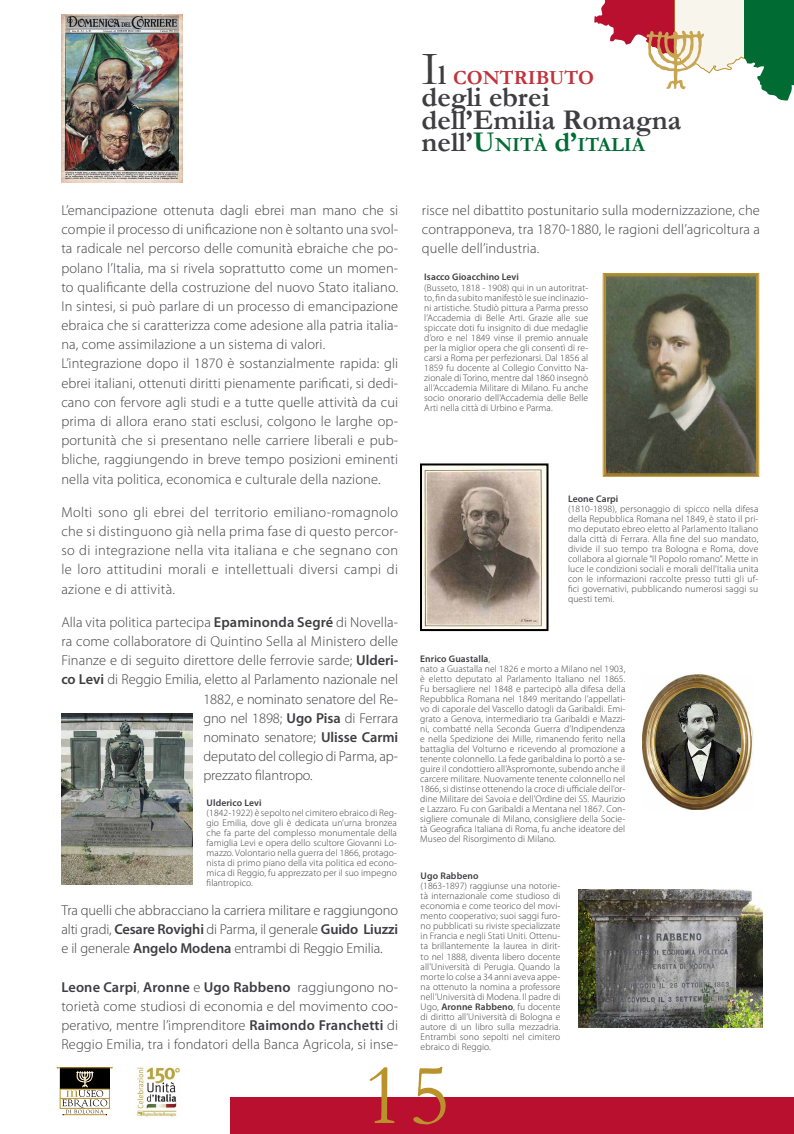
<style>
.page{position:relative;width:794px;height:1134px;background:#fff}
.page>*{position:absolute;margin:0;border:0;box-sizing:border-box;transform-origin:0 0}
.t1{font:700 28.8px/22.4px "Garamond";color:#3e3d40}
.t2{font:700 20.16px "Garamond";color:#006c34}
.t3{font:700 20.16px "Garamond";color:#c0333b}
.t4{font:300 14.4px/19.2px "Myriad Pro";letter-spacing:.01em;color:#3e3d40;text-align:justify}
.t5{font:300 9.6px/10px "Myriad Pro";letter-spacing:.01em;color:#3e3d40;text-align:justify}
.t6{font:600 9.6px "Myriad Pro";letter-spacing:.01em;color:#3e3d40}
.s1{font-weight:600}
.s2{font-weight:400;font-size:48px;color:#3e3d40}
.s3{font-size:28.8px;color:#3e3d40}
.s4{font-size:28.8px}
</style>
<div class="page">
<svg style="left:594px;top:0;width:200px;height:101px"></svg>
<div style="left:230px;top:1097px;width:564px;height:37px;background:#ba1030"></div>
<img style="left:137px;top:1067px;width:43px;height:50px">
<svg style="left:57px;top:1067px;width:56px;height:48px"></svg>
<svg style="left:370px;top:1067px;width:75px;height:57px"></svg>
<img style="left:61px;top:14px;width:122px;height:168px">
<img style="left:578px;top:889px;width:184px;height:138px">
<svg style="left:603px;top:273px;width:156px;height:204px;background:#626350"></svg>
<div style="left:604px;top:274px;width:154px;height:201px;border:1px solid #ba922b"></div>
<div style="left:605px;top:276px;width:151px;height:198px;border:1px solid #ba922b"></div>
<img style="left:642px;top:674px;width:111px;height:136px">
<img style="left:655px;top:687px;width:86px;height:110px">
<img style="left:423px;top:466px;width:122px;height:162px">
<div style="left:420px;top:463px;width:128px;height:168px;border:2px solid #000"></div>
<img style="left:61px;top:713px;width:131px;height:172px">
<p class="t4" style="left:61px;top:200px;width:338px;text-align:left">L’emancipazione ottenuta dagli ebrei man mano che si compie il processo di unificazione non è soltanto una svol&shy;ta radicale nel percorso delle comunità ebraiche che po&shy;polano l’Italia, ma si rivela soprattutto come un momen&shy;to qualificante della costruzione del nuovo Stato italiano.<br>In sintesi, si può parlare di un processo di emancipazione ebraica che si caratterizza come adesione alla patria italia&shy;na, come assimilazione a un sistema di valori.<br>L’integrazione dopo il 1870 è sostanzialmente rapida: gli ebrei italiani, ottenuti diritti pienamente parificati, si dedi&shy;cano con fervore agli studi e a tutte quelle attività da cui prima di allora erano stati esclusi, colgono le larghe op&shy;portunità che si presentano nelle carriere liberali e pub&shy;bliche, raggiungendo in breve tempo posizioni eminenti nella vita politica, economica e culturale della nazione.</p>
<p class="t4" style="left:61px;top:502px;width:338px">Molti sono gli ebrei del territorio emiliano-romagnolo che si distinguono già nella prima fase di questo percor&shy;so di integrazione nella vita italiana e che segnano con le loro attitudini morali e intellettuali diversi campi di azione e di attività.</p>
<h3 class="t4" style="left:61px;top:612px;width:338px">Alla vita politica partecipa <span class="s1">Epaminonda Segré</span> di Novella-</h3>
<h3 class="t4" style="left:61px;top:631px;width:338px">ra come collaboratore di Quintino Sella al Ministero delle</h3>
<h3 class="t4" style="left:61px;top:651px;width:338px">Finanze e di seguito direttore delle ferrovie sarde; <span class="s1">Ulderi-</span></h3>
<h3 class="t4" style="left:61px;top:670px;width:338px"><span class="s1">co Levi</span> di Reggio Emilia, eletto al Parlamento nazionale nel</h3>
<h3 class="t4" style="left:203px;top:689px;width:196px">1882, e nominato senatore del Re-</h3>
<h3 class="t4" style="left:203px;top:708px;width:196px">gno nel 1898; <span class="s1">Ugo Pisa</span> di Ferrara</h3>
<h3 class="t4" style="left:203px;top:727px;width:196px">nominato senatore; <span class="s1">Ulisse Carmi</span></h3>
<h3 class="t4" style="left:203px;top:747px;width:196px">deputato del collegio di Parma, ap-</h3>
<h3 class="t4" style="left:203px;top:766px;width:111px">prezzato filantropo.</h3>
<p class="t6" style="left:207px;top:797px;width:56px">Ulderico Levi</p>
<p class="t5" style="left:207px;top:808px;width:192px">(1842-1922) è sepolto nel cimitero ebraico di Reg&shy;gio Emilia, dove gli è dedicata un’urna bronzea che fa parte del complesso monumentale della famiglia Levi e opera dello scultore Giovanni Lo&shy;mazzo. Volontario nella guerra del 1866, protago&shy;nista di primo piano della vita politica ed econo&shy;mica di Reggio, fu apprezzato per il suo impegno filantropico.</p>
<h3 class="t4" style="left:61px;top:900px;width:338px">Tra quelli che abbracciano la carriera militare e raggiungono alti gradi, <span class="s1">Cesare Rovighi</span> di Parma, il generale <span class="s1">Guido Liuzzi </span>e il generale <span class="s1">Angelo Modena</span> entrambi di Reggio Emilia.</h3>
<h3 class="t4" style="left:61px;top:977px;width:338px"><span class="s1">Leone Carpi</span>, <span class="s1">Aronne</span> e <span class="s1">Ugo Rabbeno</span> raggiungono no&shy;torietà come studiosi di economia e del movimento coo&shy;perativo, mentre l’imprenditore <span class="s1">Raimondo Franchetti</span> di Reggio Emilia, tra i fondatori della Banca Agricola, si inse-</h3>
<h2 class="t3" style="left:421px;top:66px;width:174px"><span class="s2">I</span><span class="s3">l</span> CONTRIBUTO</h2>
<h1 class="t1" style="left:421px;top:86px;width:261px">degli ebrei dell’Emilia Romagna</h1>
<h2 class="t2" style="left:421px;top:133px;width:225px"><span class="s3">nell’</span><span class="s4">U</span>NITÀ <span class="s4">d’</span>ITALIA</h2>
<h3 class="t4" style="left:422px;top:200px;width:339px">risce nel dibattito postunitario sulla modernizzazione, che contrapponeva, tra 1870-1880, le ragioni dell’agricoltura a quelle dell’industria.</h3>
<p class="t6" style="left:424px;top:271px;width:96px">Isacco Gioacchino Levi</p>
<p class="t5" style="left:424px;top:282px;width:165px">(Busseto, 1818 - 1908) qui in un autoritrat&shy;to, fin da subito manifestò le sue inclinazio&shy;ni artistiche. Studiò pittura a Parma presso l’Accademia di Belle Arti. Grazie alle sue spiccate doti fu insignito di due medaglie d’oro e nel 1849 vinse il premio annuale per la miglior opera che gli consentì di re&shy;carsi a Roma per perfezionarsi. Dal 1856 al 1859 fu docente al Collegio Convitto Na&shy;zionale di Torino, mentre dal 1860 insegnò all’Accademia Militare di Milano. Fu anche socio onorario dell’Accademia delle Belle Arti nella città di Urbino e Parma.</p>
<p class="t6" style="left:568px;top:492px;width:52px">Leone Carpi</p>
<p class="t5" style="left:568px;top:504px;width:192px">(1810-1898), personaggio di spicco nella difesa della Repubblica Romana nel 1849, è stato il pri&shy;mo deputato ebreo eletto al Parlamento Italiano dalla città di Ferrara. Alla fine del suo mandato, divide il suo tempo tra Bologna e Roma, dove collabora al giornale “Il Popolo romano”. Mette in luce le condizioni sociali e morali dell’Italia unita con le informazioni raccolte presso tutti gli uf&shy;fici governativi, pubblicando numerosi saggi su questi temi.</p>
<p class="t5" style="left:420px;top:653px;width:207px;text-align:left"><span class="s1">Enrico Guastalla</span>,<br>nato a Guastalla nel 1826 e morto a Milano nel 1903, è eletto deputato al Parlamento Italiano nel 1865.<br>Fu bersagliere nel 1848 e partecipò alla difesa della Repubblica Romana nel 1849 meritando l’appellati&shy;vo di caporale del Vascello datogli da Garibaldi. Emi&shy;grato a Genova, intermediario tra Garibaldi e Mazzi&shy;ni, combatté nella Seconda Guerra d’Indipendenza e nella Spedizione dei Mille, rimanendo ferito nella battaglia del Volturno e ricevendo al promozione a tenente colonnello. La fede garibaldina lo portò a se&shy;guire il condottiero all’Aspromonte, subendo anche il carcere militare. Nuovamente tenente colonnello nel 1866, si distinse ottenendo la croce di ufficiale dell’or&shy;dine Militare dei Savoia e dell’Ordine dei SS. Maurizio e Lazzaro. Fu con Garibaldi a Mentana nel 1867. Con&shy;sigliere comunale di Milano, consigliere della Socie&shy;tà Geografica Italiana di Roma, fu anche ideatore del Museo del Risorgimento di Milano.</p>
<p class="t6" style="left:421px;top:870px;width:59px">Ugo Rabbeno</p>
<p class="t5" style="left:421px;top:881px;width:141px">(1863-1897) raggiunse una notorie&shy;tà internazionale come studioso di economia e come teorico del movi&shy;mento cooperativo; suoi saggi furo&shy;no pubblicati su riviste specializzate in Francia e negli Stati Uniti. Ottenu&shy;ta brillantemente la laurea in dirit&shy;to nel 1888, diventa libero docente all’Università di Perugia. Quando la morte lo colse a 34 anni aveva appe&shy;na ottenuto la nomina a professore nell’Università di Modena. Il padre di Ugo, <span class="s1">Aronne Rabbeno</span>, fu docente di diritto all’Università di Bologna e autore di un libro sulla mezzadria.<br>Entrambi sono sepolti nel cimitero ebraico di Reggio.</p>
</div>
